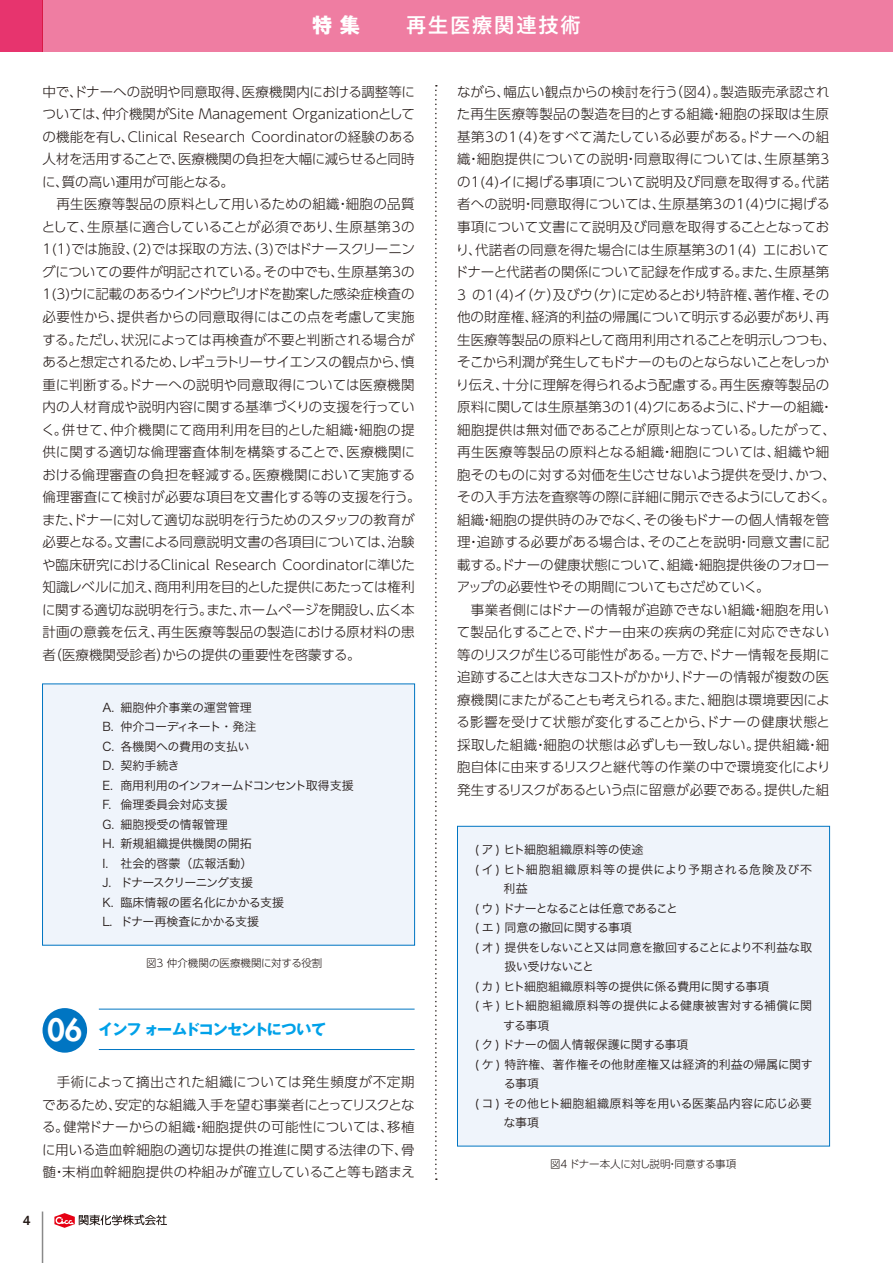
<style>
.page{position:relative;width:893px;height:1263px;background:#fff}
.page>*{position:absolute;margin:0;border:0;box-sizing:border-box;transform-origin:0 0}
.t1{font:500 21px "PA1 Gothic Std N";letter-spacing:.05em;color:#fff}
.t2{font:700 15px "Gothic MB101 Pr 6 N";letter-spacing:-.065em;color:#00a1e9}
.t3{font:300 13.5px/22.5px "UD Shin Go Pro";color:#231916}
.t4{font:500 13.5px "ITC Franklin Gothic Std";color:#231916}
.t5{font:12px/19.5px "Hira Kaku Std N W3";letter-spacing:-.02em;color:#231916}
.t6{font:12px "Hira Kaku Std N W3";color:#231916}
.t7{font:12px "Hira Kaku Std N W3";letter-spacing:-.045em;color:#231916}
.t8{font:12px "Hira Kaku Std N W3";letter-spacing:.045em;color:#231916}
.t9{font:12px "Hira Kaku Std N W3";letter-spacing:-.095em;color:#231916}
.t10{font:12px "Hira Kaku Std N W3";letter-spacing:-.065em;color:#231916}
.t11{font:300 10.5px "UD Shin Go Pr 6 N";letter-spacing:-.02em;color:#231916}
.t12{font:300 10.5px "UD Shin Go Pr 6 N";color:#231916}
.s1{font-weight:700}
.s2{font-family:"Futura Std";font-weight:800;font-size:30px;color:#fff}
</style>
<div class="page">
<div style="left:0;top:0;width:43px;height:51px;background:#e7346e"></div>
<div style="left:43px;top:0;width:850px;height:51px;background:#ef7da2"></div>
<div style="left:43px;top:1008px;width:44px;height:45px;background:#0075c2;border-radius:50%"></div>
<hr style="left:99px;top:1009px;width:316px;height:1px;background:#0075c2">
<hr style="left:99px;top:1049px;width:316px;height:1px;background:#0075c2">
<svg style="left:435px;top:85px;width:2px;height:1095px"></svg>
<div style="left:43px;top:684px;width:372px;height:261px;background:#eff4fb"></div>
<div style="left:42px;top:683px;width:373px;height:262px;border:1px solid #0075c2"></div>
<div style="left:457px;top:826px;width:373px;height:320px;background:#eff4fb"></div>
<div style="left:457px;top:826px;width:373px;height:320px;border:1px solid #0075c2"></div>
<hr style="left:42px;top:1211px;width:1px;height:52px;background:#898989">
<svg style="left:54px;top:1213px;width:113px;height:15px"></svg>
<h1 class="t1" style="left:312px;top:13px;width:271px"><span class="s1">特 集</span>　　再生医療関連技術</h1>
<p class="t3" style="left:41px;top:80px;width:381px">中で、ドナーへの説明や同意取得、医療機関内における調整等については、仲介機関がSite Management Organizationとしての機能を有し、Clinical Research Coordinatorの経験のある人材を活用することで、医療機関の負担を大幅に減らせると同時に、質の高い運用が可能となる。<br>　再生医療等製品の原料として用いるための組織・細胞の品質として、生原基に適合していることが必須であり、生原基第3の1(1)では施設、(2)では採取の方法、(3)ではドナースクリーニングについての要件が明記されている。その中でも、生原基第3の1(3)ウに記載のあるウインドウピリオドを勘案した感染症検査の必要性から、提供者からの同意取得にはこの点を考慮して実施する。ただし、状況によっては再検査が不要と判断される場合があると想定されるため、レギュラトリーサイエンスの観点から、慎重に判断する。ドナーへの説明や同意取得については医療機関内の人材育成や説明内容に関する基準づくりの支援を行っていく。併せて、仲介機関にて商用利用を目的とした組織・細胞の提供に関する適切な倫理審査体制を構築することで、医療機関における倫理審査の負担を軽減する。医療機関において実施する倫理審査にて検討が必要な項目を文書化する等の支援を行う。また、ドナーに対して適切な説明を行うためのスタッフの教育が必要となる。文書による同意説明文書の各項目については、治験や臨床研究におけるClinical Research Coordinatorに準じた知識レベルに加え、商用利用を目的とした提供にあたっては権利に関する適切な説明を行う。また、ホームページを開設し、広く本計画の意義を伝え、再生医療等製品の製造における原材料の患者（医療機関受診者）からの提供の重要性を啓蒙する。</p>
<p class="t5" style="left:102px;top:697px;width:253px">A. 細胞仲介事業の運営管理<br>B. 仲介コーディネート・発注<br>C. 各機関への費用の支払い<br>D. 契約手続き<br>E. 商用利用のインフォームドコンセント取得支援<br>F. 倫理委員会対応支援<br>G. 細胞授受の情報管理<br>H. 新規組織提供機関の開拓<br>I. 社会的啓蒙（広報活動）<br>J. ドナースクリーニング支援<br>K. 臨床情報の匿名化にかかる支援<br>L. ドナー再検査にかかる支援</p>
<p class="t12" style="left:146px;top:954px;width:178px">図3 仲介機関の医療機関に対する役割</p>
<p class="t2" style="left:47px;top:1017px;width:280px"><span class="s2">06</span> インフ ォームドコンセントについて</p>
<p class="t3" style="left:42px;top:1070px;width:375px;text-align:justify">　手術によって摘出された組織については発生頻度が不定期であるため、安定的な組織入手を望む事業者にとってリスクとなる。健常ドナーからの組織・細胞提供の可能性については、移植に用いる造血幹細胞の適切な提供の推進に関する法律の下、骨髄・末梢血幹細胞提供の枠組みが確立していること等も踏まえ</p>
<p class="t4" style="left:23px;top:1213px;width:9px">4</p>
<p class="t3" style="left:455px;top:80px;width:383px">ながら、幅広い観点からの検討を行う（図4）。製造販売承認された再生医療等製品の製造を目的とする組織・細胞の採取は生原基第3の1(4)をすべて満たしている必要がある。ドナーへの組織・細胞提供についての説明・同意取得については、生原基第3の1(4)イに掲げる事項について説明及び同意を取得する。代諾者への説明・同意取得については、生原基第3の1(4)ウに掲げる事項について文書にて説明及び同意を取得することとなっており、代諾者の同意を得た場合には生原基第3の1(4) エにおいてドナーと代諾者の関係について記録を作成する。また、生原基第3 の1(4)イ（ケ）及びウ（ケ）に定めるとおり特許権、著作権、その他の財産権、経済的利益の帰属について明示する必要があり、再生医療等製品の原料として商用利用されることを明示しつつも、そこから利潤が発生してもドナーのものとならないことをしっかり伝え、十分に理解を得られるよう配慮する。再生医療等製品の原料に関しては生原基第3の1(4)クにあるように、ドナーの組織・細胞提供は無対価であることが原則となっている。したがって、再生医療等製品の原料となる組織・細胞については、組織や細胞そのものに対する対価を生じさせないよう提供を受け、かつ、その入手方法を査察等の際に詳細に開示できるようにしておく。組織・細胞の提供時のみでなく、その後もドナーの個人情報を管理・追跡する必要がある場合は、そのことを説明・同意文書に記載する。ドナーの健康状態について、組織・細胞提供後のフォローアップの必要性やその期間についてもさだめていく。<br>　事業者側にはドナーの情報が追跡できない組織・細胞を用いて製品化することで、ドナー由来の疾病の発症に対応できない等のリスクが生じる可能性がある。一方で、ドナー情報を長期に追跡することは大きなコストがかかり、ドナーの情報が複数の医療機関にまたがることも考えられる。また、細胞は環境要因による影響を受けて状態が変化することから、ドナーの健康状態と採取した組織・細胞の状態は必ずしも一致しない。提供組織・細胞自体に由来するリスクと継代等の作業の中で環境変化により発生するリスクがあるという点に留意が必要である。提供した組</p>
<p class="t6" style="left:475px;top:841px;width:170px">( ア ) ヒト細胞組織原料等の使途</p>
<p class="t8" style="left:475px;top:860px;width:339px">( イ) ヒト細胞組織原料等の提供により予期される危険及び不</p>
<p class="t5" style="left:503px;top:879px;width:26px">利益</p>
<p class="t9" style="left:475px;top:899px;width:205px">( ウ ) ドナーとなることは任意であること</p>
<p class="t5" style="left:475px;top:918px;width:159px">( エ ) 同意の撤回に関する事項</p>
<p class="t7" style="left:475px;top:938px;width:339px">( オ ) 提供をしないこと又は同意を撤回することにより不利益な取</p>
<p class="t10" style="left:504px;top:958px;width:91px">扱い受けないこと</p>
<p class="t5" style="left:475px;top:976px;width:296px">( カ ) ヒト細胞組織原料等の提供に係る費用に関する事項</p>
<p class="t5" style="left:475px;top:996px;width:339px">( キ ) ヒト細胞組織原料等の提供による健康被害対する補償に関</p>
<p class="t5" style="left:503px;top:1015px;width:48px">する事項</p>
<p class="t5" style="left:475px;top:1035px;width:215px">( ク ) ドナーの個人情報保護に関する事項</p>
<p class="t6" style="left:475px;top:1055px;width:339px">( ケ ) 特許権、著作権その他財産権又は経済的利益の帰属に関す</p>
<p class="t5" style="left:504px;top:1074px;width:37px">る事項</p>
<p class="t5" style="left:475px;top:1093px;width:339px">( コ ) その他ヒト細胞組織原料等を用いる医薬品内容に応じ必要</p>
<p class="t5" style="left:503px;top:1113px;width:37px">な事項</p>
<p class="t11" style="left:550px;top:1155px;width:188px">図4 ドナー本人に対し説明・同意する事項</p>
</div>
